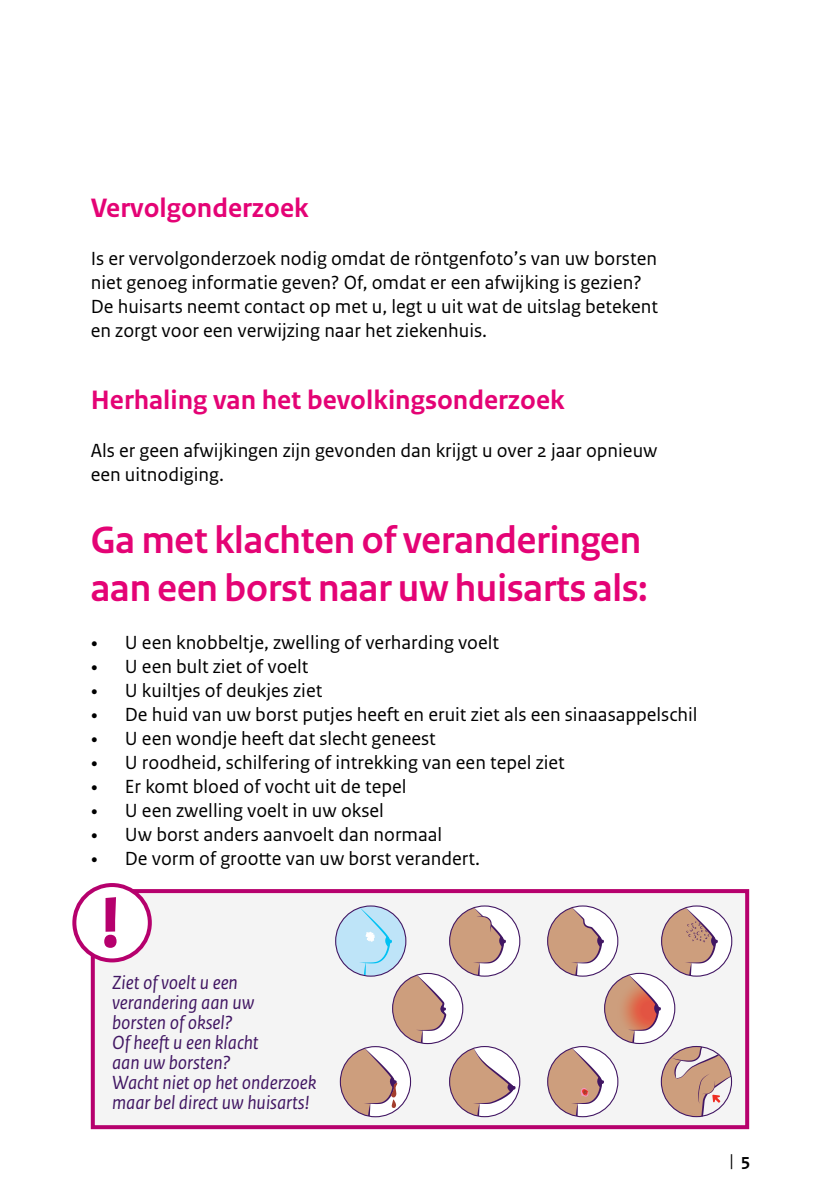
<style>
.page{position:relative;width:840px;height:1191px;background:#fff}
.page>*{position:absolute;margin:0;border:0;box-sizing:border-box;transform-origin:0 0}
.t1{font:700 76px "Rijksoverheid Sans Text";color:#b6006d}
.t2{font:700 40px/48px "Rijksoverheid Sans Heading";color:#e40375}
.t3{font:700 28px "Rijksoverheid Sans Text";color:#e40375}
.t4{font:20px/24px "Rijksoverheid Sans Text";color:#000}
.t5{font:italic 20px/20px "Rijksoverheid Sans Text";color:#411663}
.t6{font:18px "Rijksoverheid Sans Text";color:#000}
.s1{font-family:"Rijksoverheid Serif"}
.s2{font-weight:700}
</style>
<div class="page">
<div style="left:91px;top:889px;width:657px;height:240px;background:#f4f4f4;border:4px solid #b6006d"></div>
<svg style="left:335px;top:905px;width:71px;height:71px"></svg>
<svg style="left:340px;top:907px;width:175px;height:209px"></svg>
<div style="left:449px;top:1046px;width:71px;height:71px;border:1px solid #411663;border-radius:50%"></div>
<svg style="left:547px;top:907px;width:184px;height:209px"></svg>
<div style="left:74px;top:885px;width:76px;height:75px;background:#fff;border-radius:50%"></div>
<div style="left:72px;top:883px;width:80px;height:79px;border:4px solid #b6006d;border-radius:50%"></div>
<h3 class="t3" style="left:91px;top:192px;width:219px">Vervolgonderzoek</h3>
<p class="t4" style="left:91px;top:247px;width:568px">Is er vervolgonderzoek nodig omdat de röntgenfoto’s van uw borsten niet genoeg informatie geven? Of, omdat er een afwijking is gezien?<br>De huisarts neemt contact op met u, legt u uit wat de uitslag betekent en zorgt voor een verwijzing naar het ziekenhuis.</p>
<h3 class="t3" style="left:91px;top:384px;width:475px">Herhaling van het bevolkingsonderzoek</h3>
<p class="t4" style="left:91px;top:439px;width:568px">Als er geen afwijkingen zijn gevonden dan krijgt u over 2 jaar opnieuw een uitnodiging.</p>
<h2 class="t2" style="left:91px;top:517px;width:558px">Ga met klachten of veranderingen aan een borst naar uw huisarts als:</h2>
<p class="t4" style="left:91px;top:631px;width:409px"><span class="s1">•</span> U een knobbeltje, zwelling of verharding voelt</p>
<p class="t4" style="left:91px;top:655px;width:219px"><span class="s1">•</span> U een bult ziet of voelt</p>
<p class="t4" style="left:91px;top:679px;width:233px"><span class="s1">•</span> U kuiltjes of deukjes ziet</p>
<p class="t4" style="left:91px;top:703px;width:608px"><span class="s1">•</span> De huid van uw borst putjes heeft en eruit ziet als een sinaasappelschil</p>
<p class="t4" style="left:91px;top:727px;width:346px"><span class="s1">•</span> U een wondje heeft dat slecht geneest</p>
<p class="t4" style="left:91px;top:751px;width:475px"><span class="s1">•</span> U roodheid, schilfering of intrekking van een tepel ziet</p>
<p class="t4" style="left:91px;top:775px;width:317px"><span class="s1">•</span> Er komt bloed of vocht uit de tepel</p>
<p class="t4" style="left:91px;top:799px;width:294px"><span class="s1">•</span> U een zwelling voelt in uw oksel</p>
<p class="t4" style="left:91px;top:823px;width:353px"><span class="s1">•</span> Uw borst anders aanvoelt dan normaal</p>
<p class="t4" style="left:91px;top:847px;width:390px"><span class="s1">•</span> De vorm of grootte van uw borst verandert.</p>
<h1 class="t1" style="left:99px;top:879px;width:25px">!</h1>
<p class="t5" style="left:112px;top:973px;width:206px">Ziet of voelt u een verandering aan uw<br>borsten of oksel?<br>Of heeft u een klacht<br>aan uw borsten?<br>Wacht niet op het onderzoek maar bel direct uw huisarts!</p>
<p class="t6" style="left:729px;top:1149px;width:22px">| <span class="s2">5</span></p>
</div>
